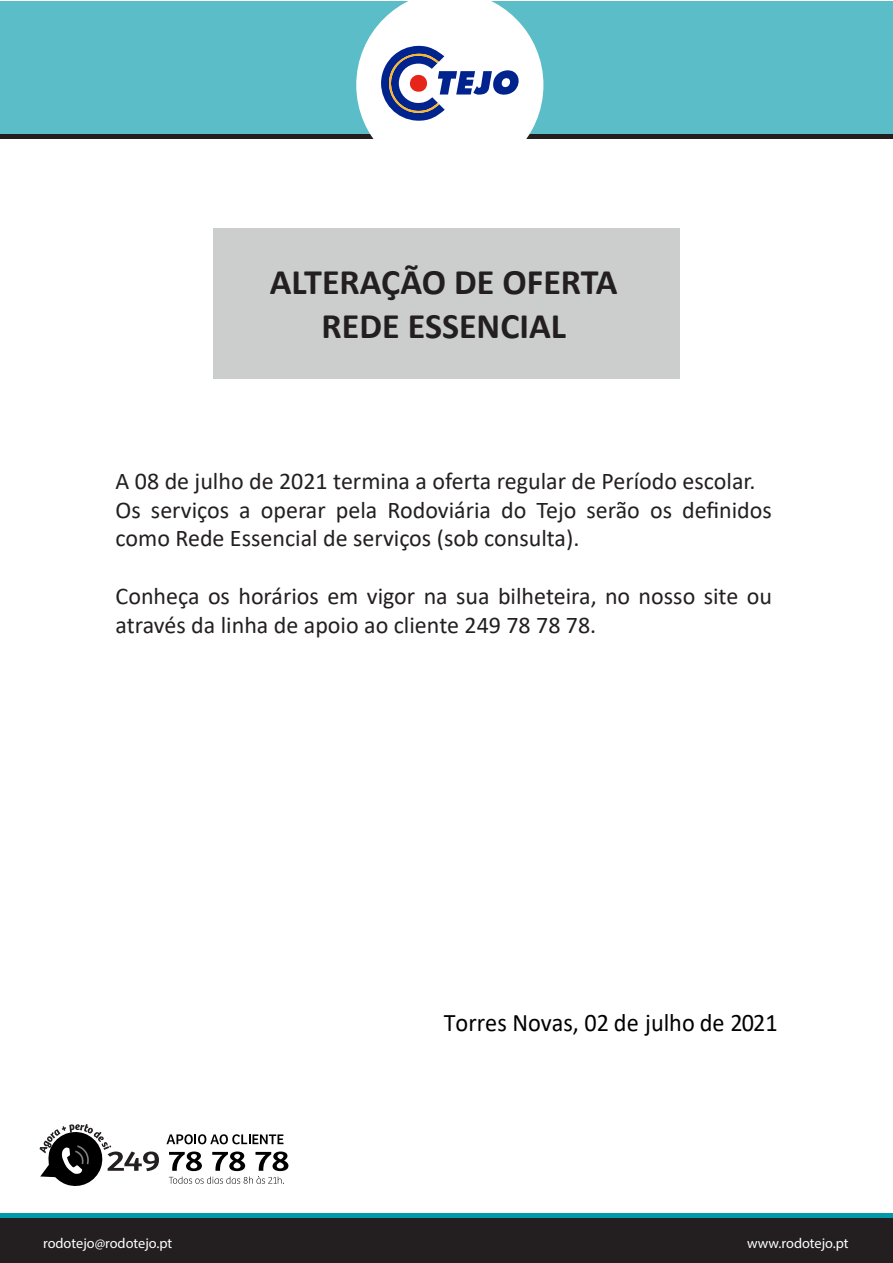
<style>
.page{position:relative;width:893px;height:1263px;background:#fff}
.page>*{position:absolute;margin:0;border:0;box-sizing:border-box;transform-origin:0 0}
.t1{font:700 36px/43.2px "Calibri";color:#231f20;text-align:center}
.t2{font:25.35px "Calibri";color:#000001;scale:.96 1}
.t3{font:24px/28.8px "Calibri";color:#231f20}
.t4{font:14.25px "Myriad Pro";color:#fff}
</style>
<div class="page">
<div style="left:0;top:1px;width:893px;height:135px;background:#5abdc7"></div>
<hr style="left:0;top:135px;width:893px;height:4px;background:#231f20">
<svg style="left:356px;top:1px;width:187px;height:138px;background:#cad7e5"></svg>
<div style="left:0;top:1218px;width:893px;height:45px;background:#231f20"></div>
<div style="left:0;top:1213px;width:893px;height:5px;background:#0099a9"></div>
<svg style="left:167px;top:1134px;width:116px;height:10px"></svg>
<svg style="left:169px;top:1151px;width:119px;height:33px"></svg>
<svg style="left:40px;top:1124px;width:119px;height:62px"></svg>
<div style="left:213px;top:228px;width:467px;height:150px;background:#cccece"></div>
<h1 class="t1" style="left:270px;top:260px;width:349px">ALTERAÇÃO DE OFERTA<br>REDE ESSENCIAL</h1>
<p class="t3" style="left:116px;top:466px;width:658px">A 08 de julho de 2021 termina a oferta regular de Período escolar.<br>Os serviços a operar pela Rodoviária do Tejo serão os definidos como Rede Essencial de serviços (sob consulta).</p>
<p class="t3" style="left:116px;top:581px;width:658px">Conheça os horários em vigor na sua bilheteira, no nosso site ou através da linha de apoio ao cliente 249 78 78 78.</p>
<p class="t2" style="left:444px;top:1005px;width:349px">Torres Novas, 02 de julho de 2021</p>
<p class="t4" style="left:43px;top:1234px;width:131px">rodotejo@rodotejo.pt</p>
<p class="t4" style="left:747px;top:1234px;width:103px">www.rodotejo.pt</p>
</div>
